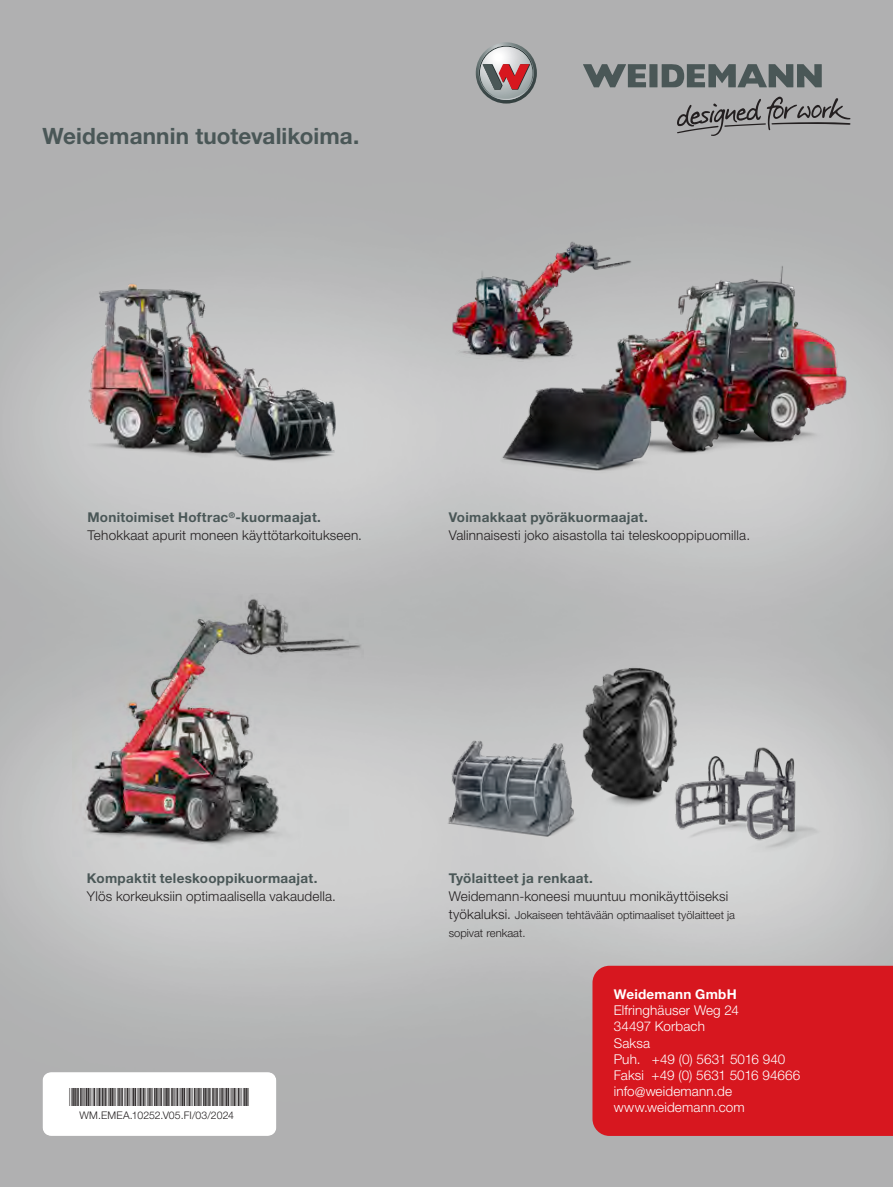
<style>
.page{position:relative;width:893px;height:1187px;background:#fff}
.page>*{position:absolute;margin:0;border:0;box-sizing:border-box;transform-origin:0 0}
.t1{font:700 22.5px "Helvetica Neue LTW1 G";letter-spacing:.005em;color:#4a5757}
.t2{font:300 13.5px/18px "Helvetica Neue LTW1 G";letter-spacing:.015em;color:#231f20}
.t3{font:300 13.5px/16.2px "Helvetica Neue LTW1 G";letter-spacing:.01em;color:#fff}
.t4{font:700 13.5px "Helvetica Neue LTW1 G";letter-spacing:.02em;color:#4a5757}
.t5{font:700 13.5px "Helvetica Neue LTW1 G";letter-spacing:.02em;color:#fff}
.t6{font:300 11.25px/18px "Helvetica Neue LTW1 G";color:#231f20}
.t7{font:300 10.5px "Helvetica Neue LTW1 G";letter-spacing:.01em;color:#231f20}
.t8{font:10.5px "Microsoft Sans Serif";color:#231f20}
.s1{font-weight:700;color:#4a5757}
.s2{font-size:13.5px}
</style>
<div class="page">
<img style="left:0;top:0;width:893px;height:1186px">
<div style="left:592px;top:965px;width:301px;height:170px;background:#d7171f"></div>
<div style="left:649px;top:64px;width:8px;height:23px;background:#4a5757"></div>
<svg style="left:662px;top:64px;width:160px;height:23px;background:#6c7575"></svg>
<svg style="left:583px;top:64px;width:63px;height:23px"></svg>
<svg style="left:474px;top:42px;width:63px;height:62px;background:#a59596"></svg>
<svg style="left:676px;top:97px;width:174px;height:39px;background:#959495"></svg>
<img style="left:640px;top:717px;width:208px;height:157px">
<img style="left:676px;top:748px;width:112px;height:90px">
<img style="left:567px;top:655px;width:124px;height:166px">
<img style="left:584px;top:668px;width:49px;height:128px">
<img style="left:412px;top:697px;width:206px;height:154px">
<img style="left:449px;top:741px;width:124px;height:94px">
<img style="left:491px;top:217px;width:358px;height:268px">
<img style="left:678px;top:267px;width:104px;height:41px">
<img style="left:74px;top:273px;width:274px;height:194px">
<img style="left:449px;top:238px;width:185px;height:127px">
<img style="left:525px;top:242px;width:47px;height:46px">
<img style="left:73px;top:593px;width:291px;height:263px">
<img style="left:134px;top:599px;width:120px;height:116px">
<svg style="left:43px;top:1071px;width:233px;height:64px"></svg>
<h1 class="t1" style="left:43px;top:122px;width:318px">Weidemannin tuotevalikoima.</h1>
<p class="t2" style="left:87px;top:508px;width:276px"><span class="s1">Monitoimiset Hoftrac</span><sup>®</sup><span class="s1">-kuormaajat.<br></span>Tehokkaat apurit moneen käyttötarkoitukseen.</p>
<p class="t4" style="left:449px;top:509px;width:201px">Voimakkaat pyöräkuormaajat.</p>
<p class="t2" style="left:449px;top:526px;width:303px">Valinnaisesti joko aisastolla tai teleskooppipuomilla.</p>
<p class="t4" style="left:87px;top:869px;width:232px">Kompaktit teleskooppikuormaajat.</p>
<p class="t2" style="left:87px;top:886px;width:251px">Ylös korkeuksiin optimaalisella vakaudella.</p>
<p class="t8" style="left:101px;top:1108px;width:119px">WM.EMEA.10252.V05.FI</p>
<p class="t7" style="left:80px;top:1108px;width:156px">WM.EMEA.10252.V05.FI/03/2024</p>
<p class="t4" style="left:449px;top:869px;width:146px">Työlaitteet ja renkaat.</p>
<p class="t2" style="left:449px;top:886px;width:281px">Weidemann-koneesi muuntuu monikäyttöiseksi</p>
<p class="t6" style="left:449px;top:905px;width:288px"><span class="s2">työkaluksi.</span> Jokaiseen tehtävään optimaaliset työlaitteet ja sopivat renkaat.</p>
<p class="t5" style="left:614px;top:985px;width:124px">Weidemann GmbH</p>
<p class="t3" style="left:614px;top:1002px;width:188px">Elfringhäuser Weg 24<br>34497 Korbach<br>Saksa<br>Puh. +49 (0) 5631 5016 940<br>Faksi +49 (0) 5631 5016 94666 info@weidemann.de www.weidemann.com</p>
</div>
